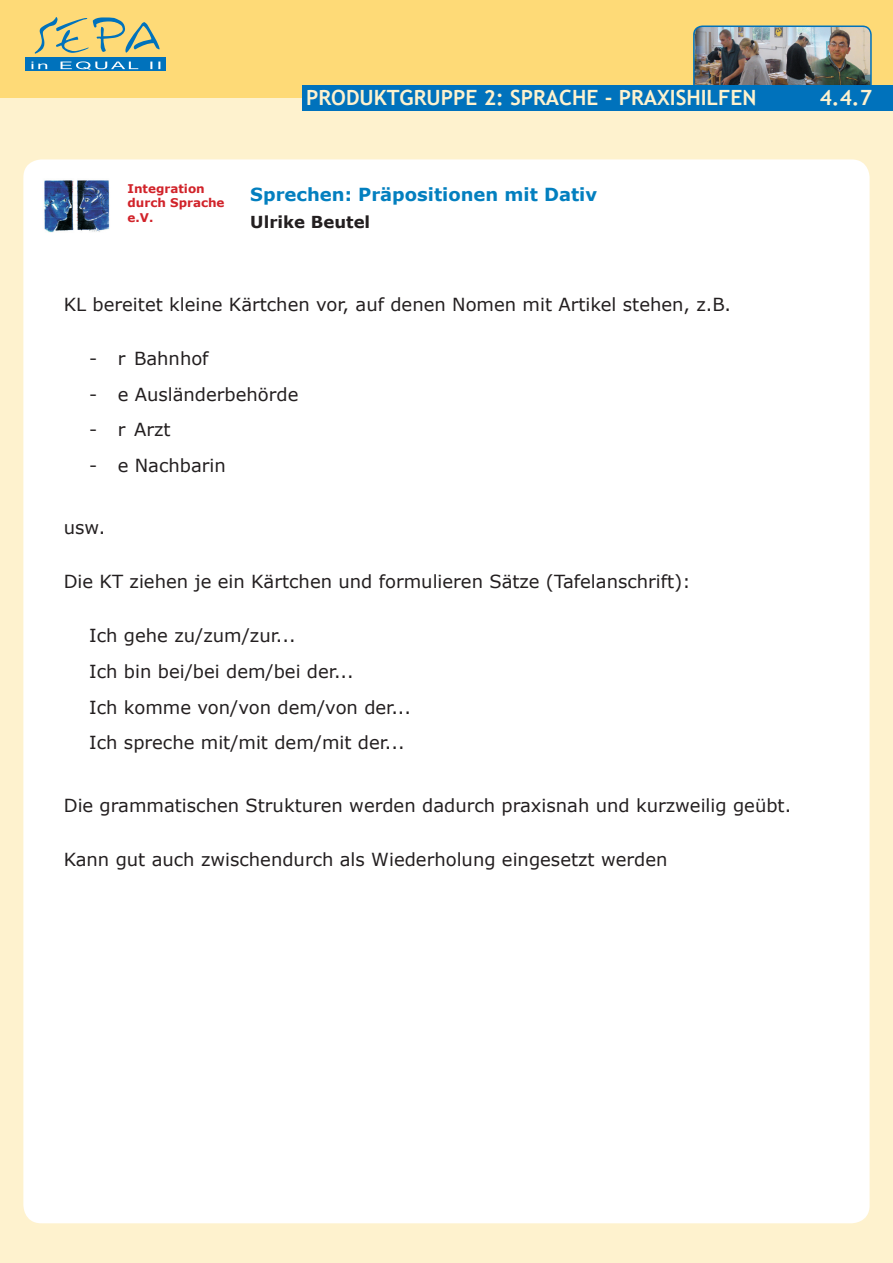
<style>
.page{position:relative;width:893px;height:1263px;background:#fef2ce}
.page>*{position:absolute;margin:0;border:0;box-sizing:border-box;transform-origin:0 0}
.t1{font:700 21px "Trebuchet MS";color:#fef2ce}
.t2{font:18px/35.5px "Verdana";color:#231f20}
.t3{font:700 18px "Verdana";color:#037fbf}
.t4{font:700 16.5px "Verdana";color:#231f20}
.t5{font:700 12px/14.4px "Verdana";color:#d1232a}
</style>
<div class="page">
<div style="left:23px;top:159px;width:847px;height:1064px;background:#fff"></div>
<div style="left:0;top:0;width:893px;height:98px;background:#feda77"></div>
<img style="left:693px;top:25px;width:179px;height:60px">
<div style="left:302px;top:85px;width:591px;height:26px;background:#0072bc"></div>
<div style="left:26px;top:58px;width:140px;height:13px;background:#0072bc"></div>
<svg style="left:35px;top:17px;width:125px;height:37px"></svg>
<svg style="left:32px;top:61px;width:128px;height:9px"></svg>
<img style="left:43px;top:178px;width:67px;height:56px">
<p class="t1" style="left:306px;top:84px;width:452px">PRODUKTGRUPPE 2: SPRACHE - PRAXISHILFEN</p>
<p class="t5" style="left:128px;top:181px;width:99px">Integration durch Sprache e.V.</p>
<p class="t3" style="left:250px;top:183px;width:348px">Sprechen: Präpositionen mit Dativ</p>
<p class="t4" style="left:250px;top:212px;width:121px">Ulrike Beutel</p>
<p class="t2" style="left:64px;top:286px;width:669px">KL bereitet kleine Kärtchen vor, auf denen Nomen mit Artikel stehen, z.B.</p>
<p class="t2" style="left:89px;top:340px;width:121px">- r Bahnhof</p>
<p class="t2" style="left:89px;top:376px;width:211px">- e Ausländerbehörde</p>
<p class="t2" style="left:89px;top:411px;width:83px">- r Arzt</p>
<p class="t2" style="left:89px;top:447px;width:138px">- e Nachbarin</p>
<p class="t2" style="left:64px;top:509px;width:43px">usw.</p>
<p class="t2" style="left:64px;top:563px;width:628px">Die KT ziehen je ein Kärtchen und formulieren Sätze (Tafelanschrift):</p>
<p class="t2" style="left:89px;top:617px;width:323px">Ich gehe zu/zum/zur...<br>Ich bin bei/bei dem/bei der...<br>Ich komme von/von dem/von der...<br>Ich spreche mit/mit dem/mit der...</p>
<p class="t2" style="left:64px;top:787px;width:729px">Die grammatischen Strukturen werden dadurch praxisnah und kurzweilig geübt.</p>
<p class="t2" style="left:64px;top:841px;width:605px">Kann gut auch zwischendurch als Wiederholung eingesetzt werden</p>
<p class="t1" style="left:820px;top:84px;width:54px">4.4.7</p>
</div>
